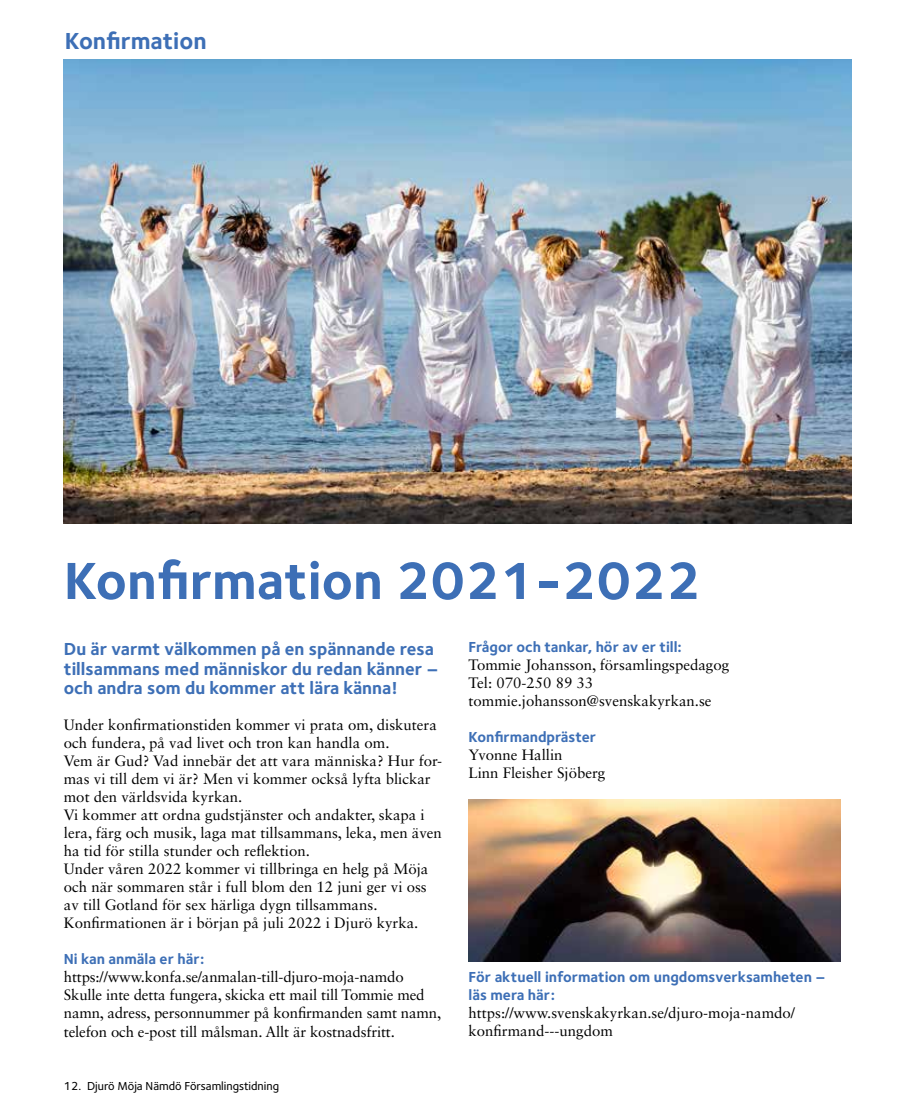
<style>
.page{position:relative;width:915px;height:1106px;background:#fff}
.page>*{position:absolute;margin:0;border:0;box-sizing:border-box;transform-origin:0 0}
.t1{font:700 54px "Foundry Sterling";color:#3d6fb6}
.t2{font:700 24px "Foundry Sterling";color:#3d6fb6}
.t3{font:700 18px/19.8px "Foundry Sterling";color:#3d6fb6}
.t4{font:15px/18px "Sabon LT Std";color:#000}
.t5{font:700 15px/18px "Foundry Sterling";color:#3d6fb6}
.t6{font:500 12px "Foundry Sterling";color:#000}
</style>
<div class="page">
<img style="left:64px;top:60px;width:786px;height:463px">
<img style="left:468px;top:799px;width:372px;height:162px">
<h2 class="t2" style="left:65px;top:24px;width:143px">Konfirmation</h2>
<h1 class="t1" style="left:64px;top:543px;width:638px">Konfirmation 2021-2022</h1>
<p class="t3" style="left:64px;top:638px;width:376px">Du är varmt välkommen på en spännande resa tillsammans med människor du redan känner – och andra som du kommer att lära känna!</p>
<p class="t4" style="left:64px;top:716px;width:379px">Under konfirmationstiden kommer vi prata om, diskutera och fundera, på vad livet och tron kan handla om.<br>Vem är Gud? Vad innebär det att vara människa? Hur for&shy;mas vi till dem vi är? Men vi kommer också lyfta blickar mot den världsvida kyrkan.<br>Vi kommer att ordna gudstjänster och andakter, skapa i lera, färg och musik, laga mat tillsammans, leka, men även ha tid för stilla stunder och reflektion.<br>Under våren 2022 kommer vi tillbringa en helg på Möja och när sommaren står i full blom den 12 juni ger vi oss av till Gotland för sex härliga dygn tillsammans.<br>Konfirmationen är i början på juli 2022 i Djurö kyrka.</p>
<p class="t5" style="left:64px;top:950px;width:142px">Ni kan anmäla er här:</p>
<p class="t4" style="left:64px;top:968px;width:379px">https://www.konfa.se/anmalan-till-djuro-moja-namdo Skulle inte detta fungera, skicka ett mail till Tommie med namn, adress, personnummer på konfirmanden samt namn, telefon och e-post till målsman. Allt är kostnadsfritt.</p>
<p class="t6" style="left:64px;top:1077px;width:217px">12. Djurö Möja Nämdö Församlingstidning</p>
<p class="t5" style="left:468px;top:638px;width:215px">Frågor och tankar, hör av er till:</p>
<p class="t4" style="left:468px;top:656px;width:262px">Tommie Johansson, församlingspedagog<br>Tel: 070-250 89 33 tommie.johansson@svenskakyrkan.se</p>
<p class="t5" style="left:468px;top:728px;width:129px">Konfirmandpräster</p>
<p class="t4" style="left:468px;top:746px;width:138px">Yvonne Hallin<br>Linn Fleisher Sjöberg</p>
<p class="t5" style="left:468px;top:968px;width:358px">För aktuell information om ungdomsverksamheten – läs mera här:</p>
<p class="t4" style="left:468px;top:1004px;width:328px">https://www.svenskakyrkan.se/djuro-moja-namdo/ konfirmand---ungdom</p>
</div>
